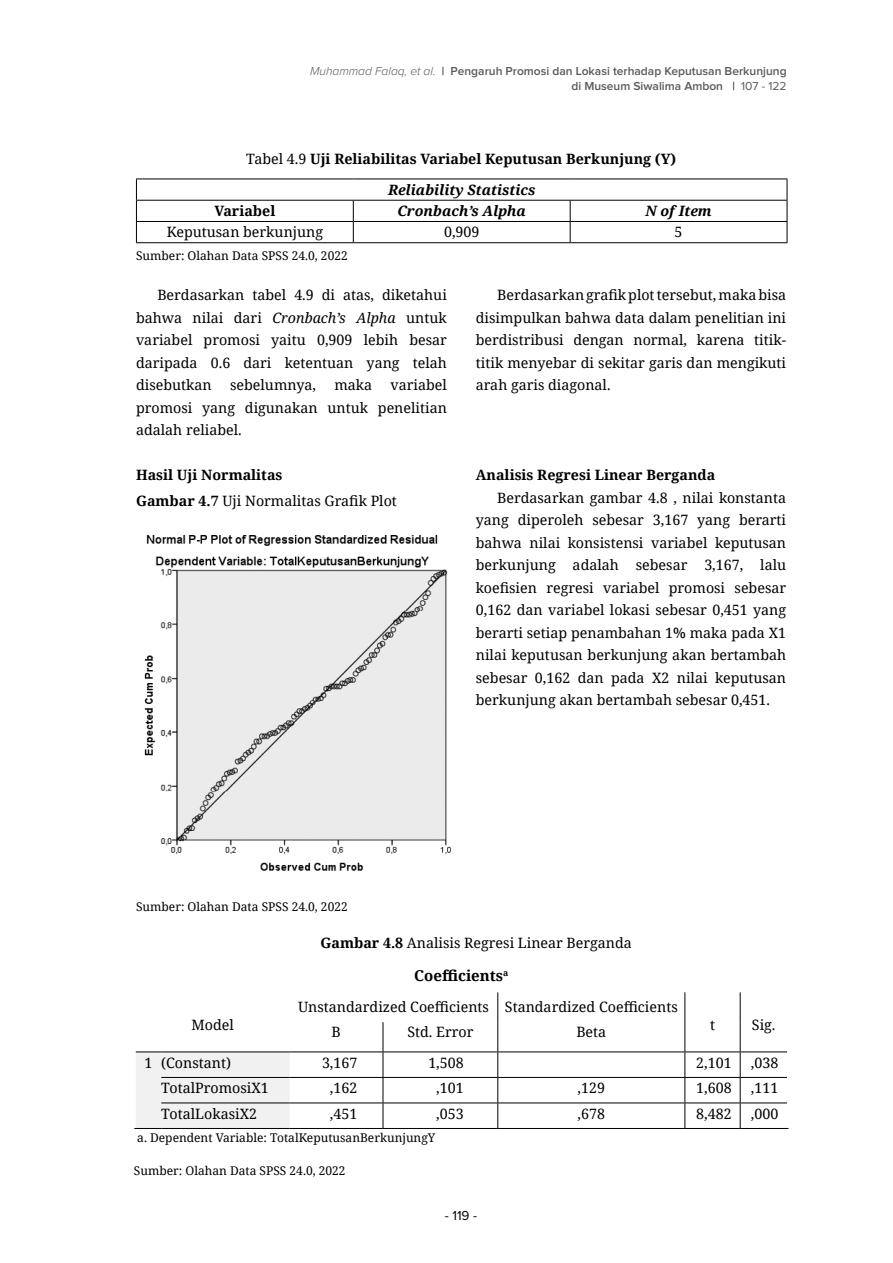
<style>
.page{position:relative;width:893px;height:1263px;background:#fff}
.page>*{position:absolute;margin:0;border:0;box-sizing:border-box;transform-origin:0 0}
.t1{font:700 15px "Noto Serif";color:#000}
.t2{font:14.25px/22.5px "Noto Serif";color:#000;text-align:justify}
.t3{font:700 14.25px/25.5px "Noto Serif";color:#000}
.t4{font:italic 700 14.25px "Noto Serif";color:#000}
.t5{font:13.5px "Proxima Nova";color:#000}
.t6{font:12px "Noto Serif";color:#000}
.t7{font:600 12px/15px "Proxima Nova";color:#58595b;text-align:right}
.s1{font-weight:300;font-style:italic}
.s2{font-weight:400;color:#000}
.s3{font-weight:400}
.s4{font-style:italic}
.s5{font-weight:700}
</style>
<div class="page">
<svg style="left:290px;top:992px;width:497px;height:136px"></svg>
<hr style="left:684px;top:992px;width:1px;height:30px;background:#000">
<hr style="left:740px;top:992px;width:1px;height:30px;background:#000">
<hr style="left:497px;top:992px;width:1px;height:30px;background:#000">
<hr style="left:290px;top:1051px;width:93px;height:1px;background:#000">
<hr style="left:498px;top:1051px;width:187px;height:1px;background:#000">
<hr style="left:685px;top:1051px;width:55px;height:1px;background:#000">
<hr style="left:290px;top:1077px;width:93px;height:1px;background:#000">
<hr style="left:383px;top:1077px;width:115px;height:1px;background:#000">
<hr style="left:498px;top:1077px;width:187px;height:1px;background:#000">
<hr style="left:685px;top:1077px;width:55px;height:1px;background:#000">
<hr style="left:290px;top:1102px;width:93px;height:1px;background:#000">
<hr style="left:383px;top:1102px;width:115px;height:1px;background:#000">
<hr style="left:498px;top:1102px;width:187px;height:1px;background:#000">
<hr style="left:685px;top:1102px;width:55px;height:1px;background:#000">
<svg style="left:684px;top:1022px;width:1px;height:106px"></svg>
<hr style="left:290px;top:1128px;width:93px;height:1px;background:#000">
<hr style="left:383px;top:1128px;width:115px;height:1px;background:#000">
<hr style="left:498px;top:1128px;width:187px;height:1px;background:#000">
<hr style="left:685px;top:1128px;width:55px;height:1px;background:#000">
<div style="left:134px;top:1051px;width:156px;height:78px;background:#f1f1f2"></div>
<hr style="left:161px;top:1051px;width:129px;height:1px;background:#000">
<hr style="left:161px;top:1077px;width:129px;height:1px;background:#000">
<hr style="left:161px;top:1102px;width:129px;height:1px;background:#000">
<hr style="left:161px;top:1128px;width:129px;height:1px;background:#000">
<svg style="left:383px;top:1022px;width:1px;height:106px"></svg>
<svg style="left:497px;top:1022px;width:1px;height:106px"></svg>
<hr style="left:383px;top:1051px;width:115px;height:1px;background:#000">
<hr style="left:740px;top:1051px;width:47px;height:1px;background:#000">
<hr style="left:740px;top:1077px;width:47px;height:1px;background:#000">
<hr style="left:740px;top:1102px;width:47px;height:1px;background:#000">
<svg style="left:740px;top:1022px;width:1px;height:106px"></svg>
<hr style="left:740px;top:1128px;width:48px;height:1px;background:#000">
<img style="left:144px;top:535px;width:307px;height:336px">
<hr style="left:136px;top:179px;width:217px;height:1px;background:#000">
<hr style="left:353px;top:179px;width:217px;height:1px;background:#000">
<hr style="left:570px;top:179px;width:217px;height:1px;background:#000">
<hr style="left:136px;top:200px;width:217px;height:1px;background:#000">
<hr style="left:353px;top:200px;width:217px;height:1px;background:#000">
<hr style="left:570px;top:200px;width:217px;height:1px;background:#000">
<hr style="left:136px;top:221px;width:217px;height:1px;background:#000">
<hr style="left:353px;top:221px;width:217px;height:1px;background:#000">
<hr style="left:570px;top:221px;width:217px;height:1px;background:#000">
<hr style="left:136px;top:242px;width:217px;height:1px;background:#000">
<hr style="left:353px;top:242px;width:217px;height:1px;background:#000">
<hr style="left:570px;top:242px;width:217px;height:1px;background:#000">
<svg style="left:136px;top:179px;width:1px;height:63px"></svg>
<svg style="left:353px;top:201px;width:1px;height:41px"></svg>
<svg style="left:570px;top:201px;width:1px;height:41px"></svg>
<svg style="left:787px;top:179px;width:1px;height:63px"></svg>
<p class="t7" style="left:310px;top:64px;width:478px"><span class="s1">Muhammad Falaq, et al.</span> <span class="s2">|</span> Pengaruh Promosi dan Lokasi terhadap Keputusan Berkunjung di Museum Siwalima Ambon <span class="s2">|</span> <span class="s3">107 - 122</span></p>
<p class="t3" style="left:246px;top:143px;width:432px;line-height:30.5px;text-align:center"><span class="s3">Tabel 4.9</span> Uji Reliabilitas Variabel Keputusan Berkunjung (Y)<br><span class="s4">Reliability Statistics</span></p>
<p class="t3" style="left:214px;top:197px;width:63px">Variabel</p>
<p class="t4" style="left:397px;top:201px;width:130px">Cronbach’s Alpha</p>
<p class="t4" style="left:645px;top:201px;width:68px">N of Item</p>
<p class="t2" style="left:167px;top:220px;width:158px">Keputusan berkunjung</p>
<p class="t2" style="left:444px;top:220px;width:37px">0,909</p>
<p class="t2" style="left:675px;top:220px;width:9px">5</p>
<p class="t6" style="left:136px;top:247px;width:213px">Sumber: Olahan Data SPSS 24.0, 2022</p>
<p class="t2" style="left:476px;top:283px;width:312px;text-indent:21px">Berdasarkan grafik plot tersebut, maka bisa disimpulkan bahwa data dalam penelitian ini berdistribusi dengan normal, karena titik&shy;titik menyebar di sekitar garis dan mengikuti arah garis diagonal.</p>
<p class="t2" style="left:136px;top:283px;width:312px;text-indent:21px">Berdasarkan tabel 4.9 di atas, diketahui bahwa nilai dari <span class="s4">Cronbach’s Alpha</span> untuk variabel promosi yaitu 0,909 lebih besar daripada 0.6 dari ketentuan yang telah disebutkan</p>
<p class="t2" style="left:136px;top:373px;width:312px;text-indent:254px">variabel promosi yang digunakan untuk penelitian adalah reliabel.</p>
<p class="t3" style="left:136px;top:462px;width:262px">Hasil Uji Normalitas<br>Gambar 4.7 <span class="s3">Uji Normalitas Grafik Plot</span></p>
<p class="t2" style="left:230px;top:373px;width:87px">sebelumnya,</p>
<p class="t2" style="left:334px;top:373px;width:39px">maka</p>
<p class="t3" style="left:476px;top:462px;width:241px">Analisis Regresi Linear Berganda</p>
<p class="t2" style="left:476px;top:486px;width:312px;text-indent:21px">Berdasarkan gambar 4.8 , nilai konstanta yang diperoleh sebesar 3,167 yang berarti bahwa nilai konsistensi variabel keputusan berkunjung adalah sebesar 3,167, lalu koefisien regresi variabel promosi sebesar 0,162 dan variabel lokasi sebesar 0,451 yang berarti setiap penambahan 1% maka pada X1 nilai keputusan berkunjung akan bertambah sebesar 0,162 dan pada X2 nilai keputusan berkunjung akan bertambah sebesar 0,451.</p>
<p class="t6" style="left:136px;top:898px;width:213px">Sumber: Olahan Data SPSS 24.0, 2022</p>
<p class="t2" style="left:321px;top:931px;width:313px"><span class="s5">Gambar 4.8</span> Analisis Regresi Linear Berganda</p>
<p class="t1" style="left:414px;top:965px;width:96px">Coefficients<sup>a</sup></p>
<p class="t2" style="left:192px;top:1013px;width:44px">Model</p>
<p class="t2" style="left:298px;top:995px;width:381px">Unstandardized Coefficients Standardized Coefficients</p>
<p class="t2" style="left:331px;top:1020px;width:11px">B</p>
<p class="t2" style="left:407px;top:1020px;width:68px">Std. Error</p>
<p class="t2" style="left:576px;top:1020px;width:31px">Beta</p>
<p class="t2" style="left:710px;top:1013px;width:7px">t</p>
<p class="t2" style="left:752px;top:1013px;width:25px">Sig.</p>
<p class="t2" style="left:145px;top:1050px;width:88px">1 (Constant)</p>
<p class="t2" style="left:322px;top:1050px;width:37px">3,167</p>
<p class="t2" style="left:428px;top:1050px;width:37px">1,508</p>
<p class="t2" style="left:696px;top:1050px;width:37px">2,101</p>
<p class="t2" style="left:751px;top:1050px;width:29px">,038</p>
<p class="t2" style="left:161px;top:1076px;width:109px">TotalPromosiX1</p>
<p class="t2" style="left:330px;top:1076px;width:29px">,162</p>
<p class="t2" style="left:436px;top:1076px;width:29px">,101</p>
<p class="t2" style="left:578px;top:1076px;width:29px">,129</p>
<p class="t2" style="left:696px;top:1076px;width:37px">1,608</p>
<p class="t2" style="left:751px;top:1076px;width:29px">,111</p>
<p class="t2" style="left:161px;top:1101px;width:97px">TotalLokasiX2</p>
<p class="t2" style="left:330px;top:1101px;width:29px">,451</p>
<p class="t2" style="left:436px;top:1101px;width:29px">,053</p>
<p class="t2" style="left:578px;top:1101px;width:29px">,678</p>
<p class="t2" style="left:696px;top:1101px;width:37px">8,482</p>
<p class="t2" style="left:751px;top:1101px;width:29px">,000</p>
<p class="t6" style="left:137px;top:1129px;width:300px">a. Dependent Variable: TotalKeputusanBerkunjungY</p>
<p class="t6" style="left:134px;top:1162px;width:213px">Sumber: Olahan Data SPSS 24.0, 2022</p>
<p class="t5" style="left:445px;top:1209px;width:34px">- 119 -</p>
</div>
